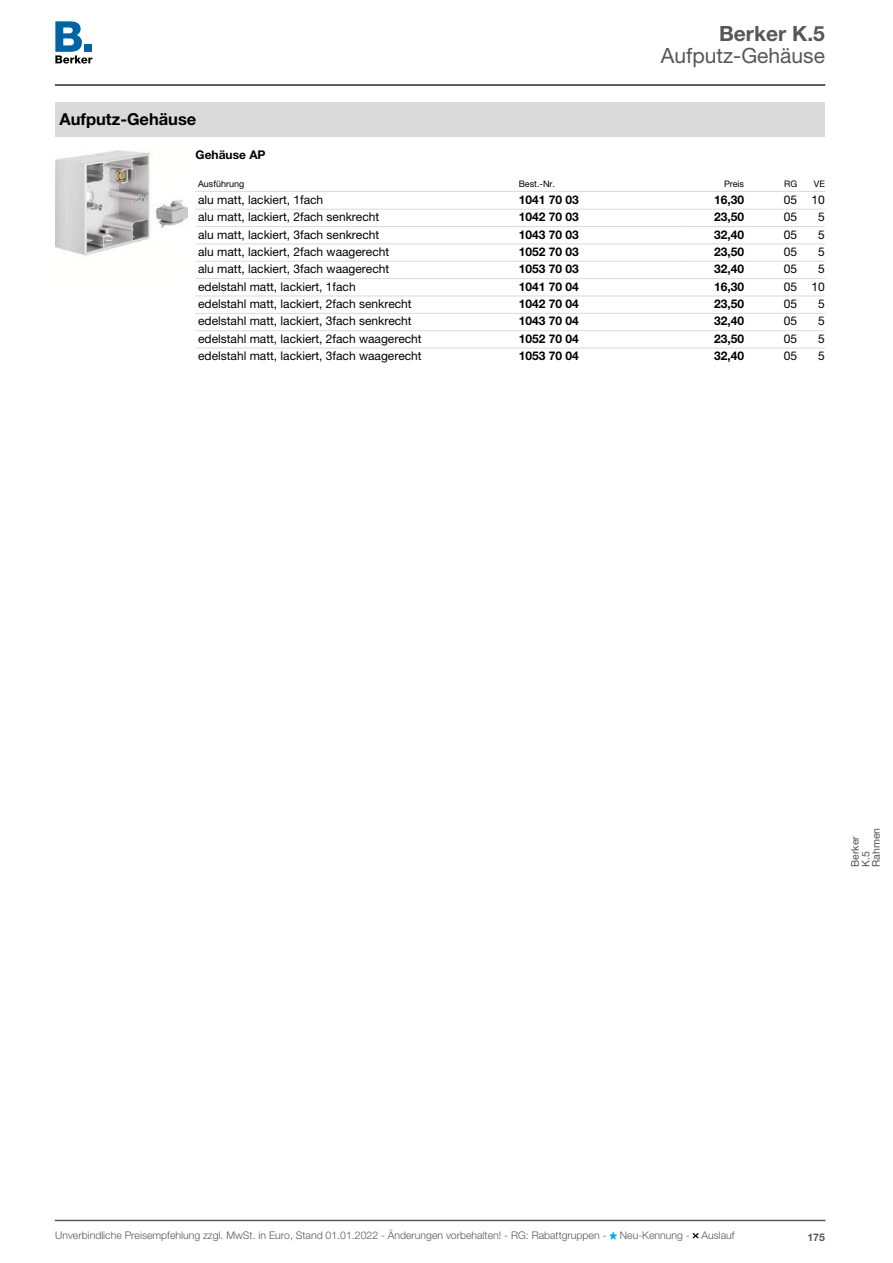
<style>
.page{position:relative;width:893px;height:1263px;background:#fff}
.page>*{position:absolute;margin:0;border:0;box-sizing:border-box;transform-origin:0 0}
.t1{font:21px "Helvetica Neue LTW1 G";color:#575756}
.t2{font:700 21px "Helvetica Neue LTW1 G";color:#575756}
.t3{font:700 16.5px "Helvetica Neue LTW1 G";color:#000}
.t4{font:12px "Helvetica Neue LTW1 G";color:#000}
.t5{font:700 12px "Helvetica Neue LTW1 G";color:#000}
.t6{font:300 10.5px "Helvetica Neue LTW1 G";color:#575756}
.t7{font:10.5px/10.5px "Helvetica Neue LTW1 G";letter-spacing:-.01em;color:#575756}
.t8{font:700 10.5px "Helvetica Neue LTW1 G";color:#575756}
.t9{font:9px "Helvetica Neue LTW1 G";color:#000}
</style>
<div class="page">
<div style="left:55px;top:102px;width:770px;height:34px;background:#dadada"></div>
<img style="left:55px;top:151px;width:132px;height:105px">
<hr style="left:196px;top:209px;width:310px;height:1px;background:#dadada">
<svg style="left:506px;top:209px;width:13px;height:1px"></svg>
<hr style="left:519px;top:209px;width:168px;height:1px;background:#dadada">
<hr style="left:687px;top:209px;width:57px;height:1px;background:#dadada">
<hr style="left:744px;top:209px;width:53px;height:1px;background:#dadada">
<svg style="left:797px;top:209px;width:28px;height:1px"></svg>
<hr style="left:196px;top:226px;width:310px;height:1px;background:#dadada">
<svg style="left:506px;top:226px;width:13px;height:1px"></svg>
<hr style="left:519px;top:226px;width:168px;height:1px;background:#dadada">
<hr style="left:687px;top:226px;width:57px;height:1px;background:#dadada">
<hr style="left:744px;top:226px;width:53px;height:1px;background:#dadada">
<svg style="left:797px;top:226px;width:28px;height:1px"></svg>
<hr style="left:196px;top:243px;width:310px;height:1px;background:#dadada">
<svg style="left:506px;top:243px;width:13px;height:1px"></svg>
<hr style="left:519px;top:243px;width:168px;height:1px;background:#dadada">
<hr style="left:687px;top:243px;width:57px;height:1px;background:#dadada">
<hr style="left:744px;top:243px;width:53px;height:1px;background:#dadada">
<svg style="left:797px;top:243px;width:28px;height:1px"></svg>
<hr style="left:196px;top:261px;width:310px;height:1px;background:#dadada">
<svg style="left:506px;top:261px;width:13px;height:1px"></svg>
<hr style="left:519px;top:261px;width:168px;height:1px;background:#dadada">
<hr style="left:687px;top:261px;width:57px;height:1px;background:#dadada">
<hr style="left:744px;top:261px;width:53px;height:1px;background:#dadada">
<svg style="left:797px;top:261px;width:28px;height:1px"></svg>
<hr style="left:196px;top:278px;width:310px;height:1px;background:#dadada">
<svg style="left:506px;top:278px;width:13px;height:1px"></svg>
<hr style="left:519px;top:278px;width:168px;height:1px;background:#dadada">
<hr style="left:687px;top:278px;width:57px;height:1px;background:#dadada">
<hr style="left:744px;top:278px;width:53px;height:1px;background:#dadada">
<svg style="left:797px;top:278px;width:28px;height:1px"></svg>
<hr style="left:196px;top:296px;width:310px;height:1px;background:#dadada">
<svg style="left:506px;top:296px;width:13px;height:1px"></svg>
<hr style="left:519px;top:296px;width:168px;height:1px;background:#dadada">
<hr style="left:687px;top:296px;width:57px;height:1px;background:#dadada">
<hr style="left:744px;top:296px;width:53px;height:1px;background:#dadada">
<svg style="left:797px;top:296px;width:28px;height:1px"></svg>
<hr style="left:196px;top:313px;width:310px;height:1px;background:#dadada">
<svg style="left:506px;top:313px;width:13px;height:1px"></svg>
<hr style="left:519px;top:313px;width:168px;height:1px;background:#dadada">
<hr style="left:687px;top:313px;width:57px;height:1px;background:#dadada">
<hr style="left:744px;top:313px;width:53px;height:1px;background:#dadada">
<svg style="left:797px;top:313px;width:28px;height:1px"></svg>
<hr style="left:196px;top:330px;width:310px;height:1px;background:#dadada">
<svg style="left:506px;top:330px;width:13px;height:1px"></svg>
<hr style="left:519px;top:330px;width:168px;height:1px;background:#dadada">
<hr style="left:687px;top:330px;width:57px;height:1px;background:#dadada">
<hr style="left:744px;top:330px;width:53px;height:1px;background:#dadada">
<svg style="left:797px;top:330px;width:28px;height:1px"></svg>
<hr style="left:196px;top:348px;width:310px;height:1px;background:#dadada">
<svg style="left:506px;top:348px;width:13px;height:1px"></svg>
<hr style="left:519px;top:348px;width:168px;height:1px;background:#dadada">
<hr style="left:687px;top:348px;width:57px;height:1px;background:#dadada">
<hr style="left:744px;top:348px;width:53px;height:1px;background:#dadada">
<svg style="left:797px;top:348px;width:28px;height:1px"></svg>
<hr style="left:196px;top:191px;width:310px;height:1px;background:#dadada">
<svg style="left:506px;top:191px;width:13px;height:1px"></svg>
<hr style="left:519px;top:191px;width:168px;height:1px;background:#dadada">
<hr style="left:687px;top:191px;width:57px;height:1px;background:#dadada">
<hr style="left:744px;top:191px;width:53px;height:1px;background:#dadada">
<svg style="left:797px;top:191px;width:28px;height:1px"></svg>
<svg style="left:609px;top:1232px;width:8px;height:7px"></svg>
<svg style="left:693px;top:1233px;width:6px;height:5px"></svg>
<div style="left:55px;top:85px;width:770px;height:1px;border:1px solid #575756"></div>
<div style="left:55px;top:1220px;width:770px;height:1px;border:1px solid #575756"></div>
<svg style="left:55px;top:21px;width:37px;height:43px"></svg>
<div style="left:84px;top:44px;width:8px;height:8px;background:#0063a3"></div>
<h1 class="t2" style="left:719px;top:21px;width:107px">Berker K.5</h1>
<h1 class="t1" style="left:661px;top:43px;width:166px">Aufputz-Gehäuse</h1>
<h2 class="t3" style="left:60px;top:109px;width:138px">Aufputz-Gehäuse</h2>
<p class="t5" style="left:196px;top:147px;width:72px">Gehäuse AP</p>
<p class="t9" style="left:198px;top:179px;width:48px">Ausführung</p>
<p class="t9" style="left:519px;top:179px;width:38px">Best.-Nr.</p>
<p class="t9" style="left:724px;top:179px;width:22px">Preis</p>
<p class="t9" style="left:784px;top:179px;width:14px">RG</p>
<p class="t9" style="left:814px;top:179px;width:12px">VE</p>
<p class="t4" style="left:198px;top:192px;width:127px">alu matt, lackiert, 1fach</p>
<p class="t5" style="left:519px;top:192px;width:62px">1041 70 03</p>
<p class="t5" style="left:714px;top:192px;width:32px">16,30</p>
<p class="t4" style="left:784px;top:192px;width:42px">05 10</p>
<p class="t4" style="left:198px;top:209px;width:183px">alu matt, lackiert, 2fach senkrecht</p>
<p class="t5" style="left:519px;top:209px;width:62px">1042 70 03</p>
<p class="t5" style="left:714px;top:209px;width:32px">23,50</p>
<p class="t4" style="left:784px;top:209px;width:15px">05</p>
<p class="t4" style="left:818px;top:209px;width:8px">5</p>
<p class="t4" style="left:198px;top:227px;width:183px">alu matt, lackiert, 3fach senkrecht</p>
<p class="t5" style="left:519px;top:227px;width:62px">1043 70 03</p>
<p class="t5" style="left:714px;top:227px;width:32px">32,40</p>
<p class="t4" style="left:784px;top:227px;width:15px">05</p>
<p class="t4" style="left:818px;top:227px;width:8px">5</p>
<p class="t4" style="left:198px;top:244px;width:193px">alu matt, lackiert, 2fach waagerecht</p>
<p class="t5" style="left:519px;top:244px;width:62px">1052 70 03</p>
<p class="t5" style="left:714px;top:244px;width:32px">23,50</p>
<p class="t4" style="left:784px;top:244px;width:15px">05</p>
<p class="t4" style="left:818px;top:244px;width:8px">5</p>
<p class="t4" style="left:198px;top:262px;width:193px">alu matt, lackiert, 3fach waagerecht</p>
<p class="t5" style="left:519px;top:262px;width:62px">1053 70 03</p>
<p class="t5" style="left:714px;top:262px;width:32px">32,40</p>
<p class="t4" style="left:784px;top:262px;width:15px">05</p>
<p class="t4" style="left:818px;top:262px;width:8px">5</p>
<p class="t4" style="left:198px;top:279px;width:159px">edelstahl matt, lackiert, 1fach</p>
<p class="t5" style="left:519px;top:279px;width:62px">1041 70 04</p>
<p class="t5" style="left:714px;top:279px;width:32px">16,30</p>
<p class="t4" style="left:784px;top:279px;width:42px">05 10</p>
<p class="t4" style="left:198px;top:296px;width:215px">edelstahl matt, lackiert, 2fach senkrecht</p>
<p class="t5" style="left:519px;top:296px;width:62px">1042 70 04</p>
<p class="t5" style="left:714px;top:296px;width:32px">23,50</p>
<p class="t4" style="left:784px;top:296px;width:15px">05</p>
<p class="t4" style="left:818px;top:296px;width:8px">5</p>
<p class="t4" style="left:198px;top:314px;width:215px">edelstahl matt, lackiert, 3fach senkrecht</p>
<p class="t5" style="left:519px;top:314px;width:62px">1043 70 04</p>
<p class="t5" style="left:714px;top:314px;width:32px">32,40</p>
<p class="t4" style="left:784px;top:314px;width:15px">05</p>
<p class="t4" style="left:818px;top:314px;width:8px">5</p>
<p class="t4" style="left:198px;top:331px;width:225px">edelstahl matt, lackiert, 2fach waagerecht</p>
<p class="t5" style="left:519px;top:331px;width:62px">1052 70 04</p>
<p class="t5" style="left:714px;top:331px;width:32px">23,50</p>
<p class="t4" style="left:784px;top:331px;width:15px">05</p>
<p class="t4" style="left:818px;top:331px;width:8px">5</p>
<p class="t4" style="left:198px;top:348px;width:225px">edelstahl matt, lackiert, 3fach waagerecht</p>
<p class="t5" style="left:519px;top:348px;width:62px">1053 70 04</p>
<p class="t5" style="left:714px;top:348px;width:32px">32,40</p>
<p class="t4" style="left:784px;top:348px;width:15px">05</p>
<p class="t4" style="left:818px;top:348px;width:8px">5</p>
<p class="t7" style="left:850px;top:867px;width:40px;rotate:-90deg">Berker<br>K.5<br>Rahmen</p>
<p class="t6" style="left:55px;top:1229px;width:553px">Unverbindliche Preisempfehlung zzgl. MwSt. in Euro, Stand 01.01.2022 - Änderungen vorbehalten! - RG: Rabattgruppen -</p>
<p class="t6" style="left:620px;top:1229px;width:116px">Neu-Kennung - Auslauf</p>
<p class="t8" style="left:807px;top:1231px;width:19px">175</p>
</div>
